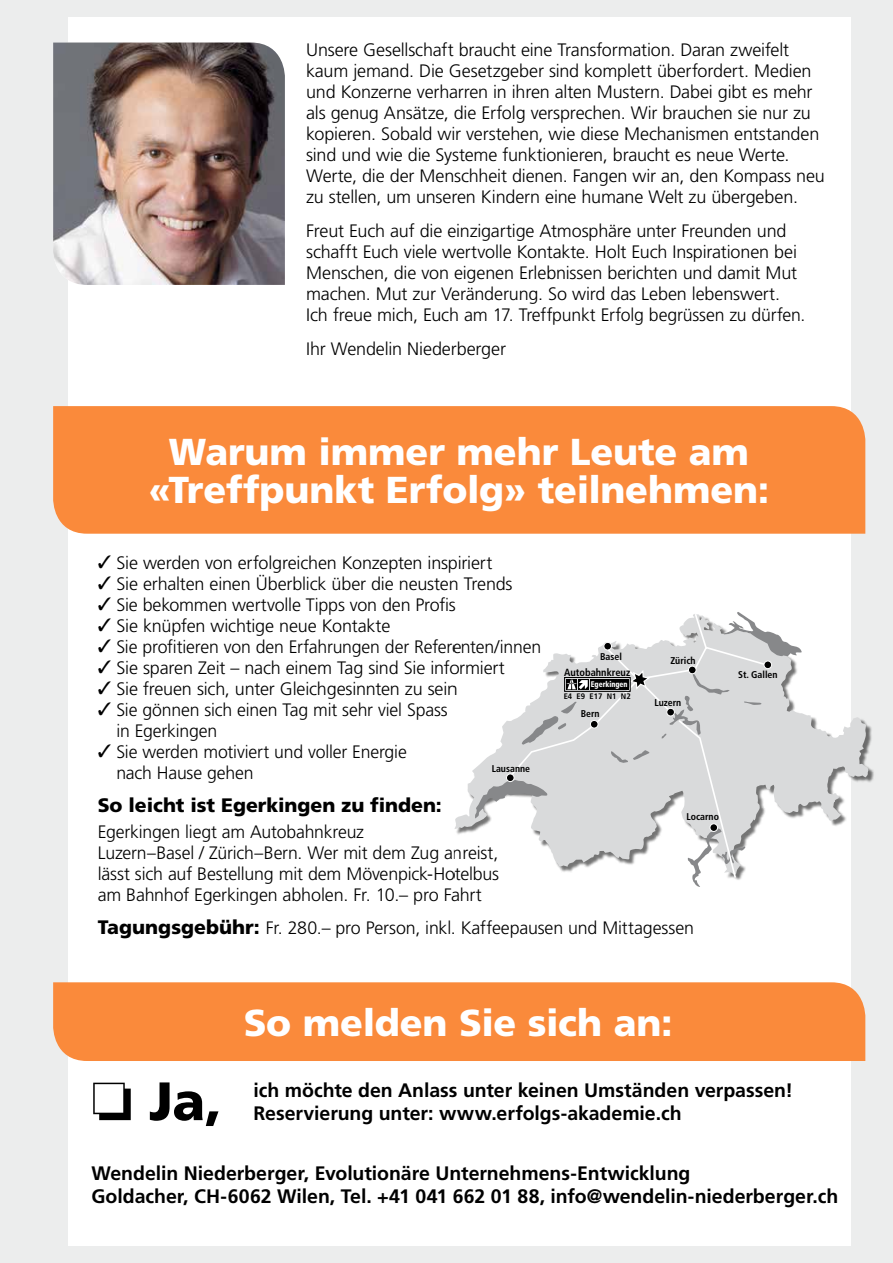
<style>
.page{position:relative;width:893px;height:1263px;background:#eceded}
.page>*{position:absolute;margin:0;border:0;box-sizing:border-box;transform-origin:0 0}
.t1{font:900 54px "Frutiger LT Std";color:#000}
.t2{font:900 37.5px/37.5px "Frutiger LT Std";letter-spacing:-.005em;color:#fff;text-align:center}
.t3{font:700 19.5px/23.2px "Frutiger LT Std";letter-spacing:-.005em;color:#000}
.t4{font:900 19.5px "Frutiger LT Std";letter-spacing:-.005em;color:#000}
.t5{font:300 18px/21px "Frutiger LT Std";letter-spacing:-.01em;color:#000}
.t6{font:700 condensed 10.35px "Frutiger LT Std";color:#000}
.t7{font:700 condensed 9.9px "Frutiger LT Std";color:#000}
.t8{font:900 condensed 8.25px "Frutiger LT Std";letter-spacing:-.005em;color:#fff;scale:.89 1}
.t9{font:700 condensed 7.95px "Frutiger LT Std";color:#000;scale:1.05 1}
.s1{color:#fff}
.s2{font-weight:900;font-size:19.5px}
</style>
<div class="page">
<div style="left:68px;top:17px;width:782px;height:1229px;background:#fff"></div>
<div style="left:53px;top:406px;width:812px;height:128px;background:#fa8a3b"></div>
<div style="left:53px;top:982px;width:812px;height:79px;background:#fa8a3b"></div>
<img style="left:53px;top:43px;width:232px;height:242px">
<svg style="left:454px;top:613px;width:415px;height:262px"></svg>
<svg style="left:475px;top:612px;width:327px;height:275px"></svg>
<p class="t5" style="left:306px;top:40px;width:520px">Unsere Gesellschaft braucht eine Transformation. Daran zweifelt kaum jemand. Die Gesetzgeber sind komplett überfordert. Medien und Konzerne verharren in ihren alten Mustern. Dabei gibt es mehr als genug Ansätze, die Erfolg versprechen. Wir brauchen sie nur zu kopieren. Sobald wir verstehen, wie diese Mechanismen entstanden sind und wie die Systeme funktionieren, braucht es neue Werte.<br>Werte, die der Menschheit dienen. Fangen wir an, den Kompass neu zu stellen, um unseren Kindern eine humane Welt zu übergeben.</p>
<p class="t5" style="left:306px;top:220px;width:501px">Freut Euch auf die einzigartige Atmosphäre unter Freunden und schafft Euch viele wertvolle Kontakte. Holt Euch Inspirationen bei Menschen, die von eigenen Erlebnissen berichten und damit Mut machen. Mut zur Veränderung. So wird das Leben lebenswert.<br>Ich freue mich, Euch am 17. Treffpunkt Erfolg begrüssen zu dürfen.</p>
<p class="t5" style="left:306px;top:338px;width:201px">Ihr Wendelin Niederberger</p>
<h2 class="t2" style="left:149px;top:433px;width:622px">Warum immer mehr Leute am «Treffpunkt Erfolg» teilnehmen:</h2>
<p class="t5" style="left:98px;top:552px;width:396px">✓ Sie werden von erfolgreichen Konzepten inspiriert</p>
<p class="t5" style="left:98px;top:573px;width:416px">✓ Sie erhalten einen Überblick über die neusten Trends</p>
<p class="t5" style="left:98px;top:594px;width:360px">✓ Sie bekommen wertvolle Tipps von den Profis</p>
<p class="t5" style="left:98px;top:615px;width:294px">✓ Sie knüpfen wichtige neue Kontakte</p>
<p class="t5" style="left:98px;top:636px;width:445px">✓ Sie profitieren von den Erfahrungen der Referenten/innen</p>
<p class="t5" style="left:98px;top:657px;width:409px">✓ Sie sparen Zeit – nach einem Tag sind Sie informiert</p>
<p class="t5" style="left:98px;top:678px;width:361px">✓ Sie freuen sich, unter Gleichgesinnten zu sein</p>
<p class="t5" style="left:98px;top:699px;width:351px">✓ Sie gönnen sich einen Tag mit sehr viel Spass</p>
<p class="t5" style="left:98px;top:720px;width:121px"><span class="s1">✓</span> in Egerkingen</p>
<p class="t5" style="left:98px;top:741px;width:311px">✓ Sie werden motiviert und voller Energie</p>
<p class="t5" style="left:98px;top:762px;width:157px"><span class="s1">✓</span> nach Hause gehen</p>
<p class="t4" style="left:98px;top:794px;width:346px">So leicht ist Egerkingen zu finden:</p>
<p class="t5" style="left:98px;top:821px;width:403px">Egerkingen liegt am Autobahnkreuz<br>Luzern–Basel / Zürich–Bern. Wer mit dem Zug anreist, lässt sich auf Bestellung mit dem Mövenpick-Hotelbus am Bahnhof Egerkingen abholen. Fr. 10.– pro Fahrt</p>
<p class="t5" style="left:98px;top:918px;width:598px"><span class="s2">Tagungsgebühr:</span> Fr. 280.– pro Person, inkl. Kaffeepausen und Mittagessen</p>
<p class="t7" style="left:600px;top:651px;width:23px">Basel</p>
<p class="t7" style="left:670px;top:654px;width:27px">Zürich</p>
<p class="t6" style="left:564px;top:666px;width:68px">Autobahnkreuz</p>
<p class="t8" style="left:591px;top:679px;width:43px">Egerkingen</p>
<p class="t9" style="left:564px;top:691px;width:65px">E4 E9 E17 N1 N2</p>
<p class="t7" style="left:654px;top:697px;width:28px">Luzern</p>
<p class="t7" style="left:581px;top:707px;width:20px">Bern</p>
<p class="t7" style="left:492px;top:762px;width:40px">Lausanne</p>
<p class="t7" style="left:686px;top:811px;width:34px">Locarno</p>
<p class="t7" style="left:738px;top:669px;width:41px">St. Gallen</p>
<h2 class="t2" style="left:244px;top:1004px;width:430px">So melden Sie sich an:</h2>
<h1 class="t1" style="left:91px;top:1068px;width:132px">❏ Ja,</h1>
<p class="t3" style="left:253px;top:1078px;width:541px">ich möchte den Anlass unter keinen Umständen verpassen!</p>
<p class="t3" style="left:253px;top:1102px;width:430px">Reservierung unter: www.erfolgs-akademie.ch</p>
<p class="t3" style="left:91px;top:1161px;width:748px">Wendelin Niederberger, Evolutionäre Unternehmens-Entwicklung<br>Goldacher, CH-6062 Wilen, Tel. +41 041 662 01 88, info@wendelin-niederberger.ch</p>
</div>
